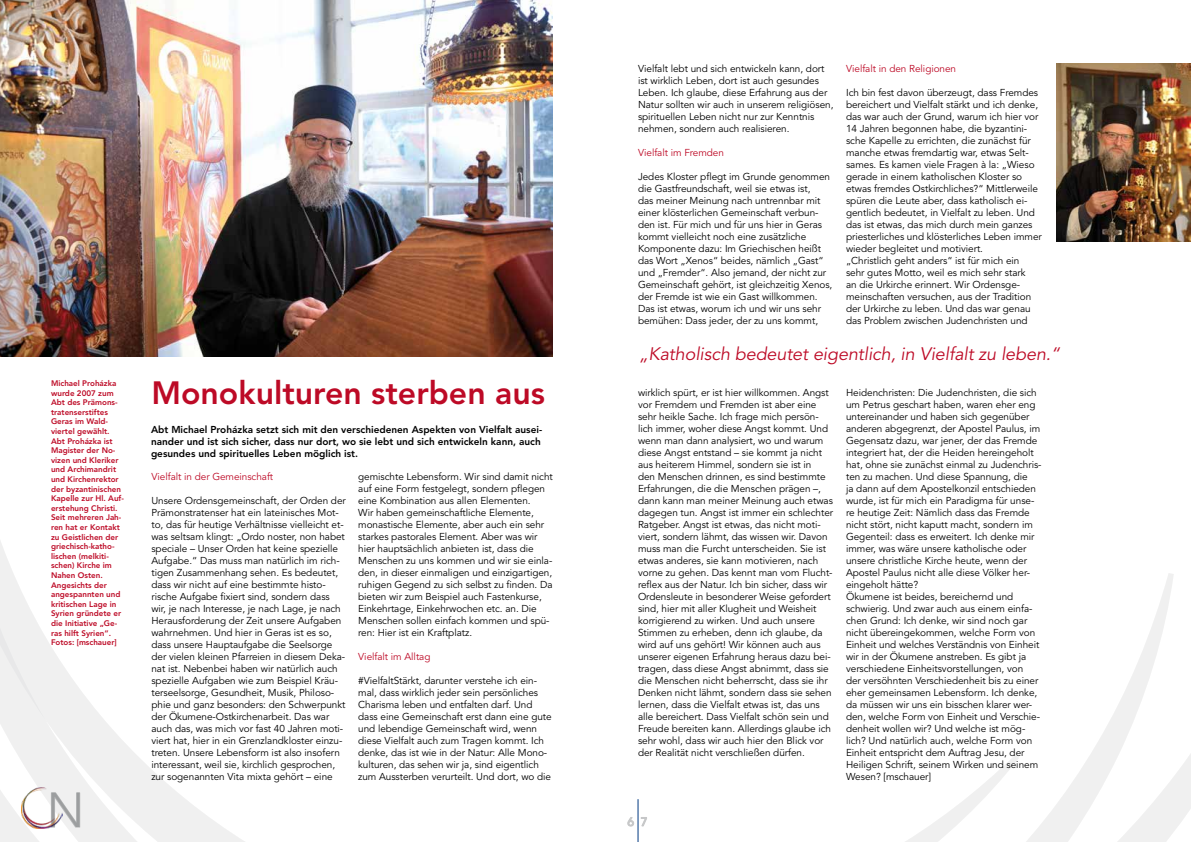
<style>
.page{position:relative;width:1191px;height:842px;background:#fff}
.page>*{position:absolute;margin:0;border:0;box-sizing:border-box;transform-origin:0 0}
.t1{font:300 48.6px "Avenir LT Std";color:#9c9e9f}
.t2{font:800 32px "Avenir LT Std";color:#bd0a26}
.t3{font:italic 18px "Avenir LT Std";letter-spacing:-.005em;color:#bd0a26}
.t4{font:10px/12px "Avenir LT Std";letter-spacing:-.005em;color:#000}
.t5{font:800 10px/12px "Avenir LT Std";color:#000}
.t6{font:10px "Avenir LT Std";letter-spacing:-.005em;color:#bd0a26}
.t7{font:800 8px/9.6px "Avenir LT Std";color:#bd0a26}
</style>
<div class="page">
<svg style="left:0;top:356px;width:644px;height:486px"></svg>
<svg style="left:905px;top:573px;width:286px;height:269px"></svg>
<svg style="left:62px;top:792px;width:18px;height:36px"></svg>
<img style="left:21px;top:788px;width:41px;height:40px">
<svg style="left:627px;top:817px;width:7px;height:9px"></svg>
<svg style="left:641px;top:817px;width:6px;height:9px"></svg>
<hr style="left:637px;top:799px;width:1px;height:43px;background:#003882">
<img style="left:0;top:0;width:553px;height:356px">
<img style="left:1056px;top:63px;width:135px;height:179px">
<p class="t7" style="left:51px;top:378px;width:74px">Michael Proházka wurde 2007 zum<br>Abt des Prämons&shy;tratenserstiftes<br>Geras im Wald&shy;viertel gewählt.<br>Abt Proházka ist<br>Magister der No&shy;vizen und Kleriker und Archimandrit und Kirchenrektor der byzantinischen<br>Kapelle zur Hl. Auf&shy;erstehung Christi.<br>Seit mehreren Jah&shy;ren hat er Kontakt zu Geistlichen der griechisch-katho&shy;lischen (melkiti&shy;schen) Kirche im<br>Nahen Osten.<br>Angesichts der angespannten und kritischen Lage in<br>Syrien gründete er die Initiative „Ge&shy;ras hilft Syrien“.<br>Fotos: [mschauer]</p>
<h1 class="t1" style="left:47px;top:782px;width:39px">N</h1>
<h2 class="t2" style="left:151px;top:374px;width:395px">Monokulturen sterben aus</h2>
<p class="t5" style="left:151px;top:424px;width:393px">Abt Michael Proházka setzt sich mit den verschiedenen Aspekten von Vielfalt ausei&shy;nander und ist sich sicher, dass nur dort, wo sie lebt und sich entwickeln kann, auch gesundes und spirituelles Leben möglich ist.</p>
<p class="t6" style="left:151px;top:471px;width:123px">Vielfalt in der Gemeinschaft</p>
<p class="t4" style="left:151px;top:495px;width:196px">Unsere Ordensgemeinschaft, der Orden der Prämonstratenser hat ein lateinisches Mot&shy;to, das für heutige Verhältnisse vielleicht et&shy;was seltsam klingt: „Ordo noster, non habet speciale – Unser Orden hat keine spezielle Aufgabe.“ Das muss man natürlich im rich&shy;tigen Zusammenhang sehen. Es bedeutet, dass wir nicht auf eine bestimmte histo&shy;rische Aufgabe fixiert sind, sondern dass wir, je nach Interesse, je nach Lage, je nach Herausforderung der Zeit unsere Aufgaben wahrnehmen. Und hier in Geras ist es so, dass unsere Hauptaufgabe die Seelsorge der vielen kleinen Pfarreien in diesem Deka&shy;nat ist. Nebenbei haben wir natürlich auch spezielle Aufgaben wie zum Beispiel Kräu&shy;terseelsorge, Gesundheit, Musik, Philoso&shy;phie und ganz besonders: den Schwerpunkt der Ökumene-Ostkirchenarbeit. Das war auch das, was mich vor fast 40 Jahren moti&shy;viert hat, hier in ein Grenzlandkloster einzu&shy;treten. Unsere Lebensform ist also insofern interessant, weil sie, kirchlich gesprochen, zur sogenannten Vita mixta gehört – eine</p>
<p class="t4" style="left:358px;top:471px;width:196px">gemischte Lebensform. Wir sind damit nicht auf eine Form festgelegt, sondern pflegen eine Kombination aus allen Elementen.<br>Wir haben gemeinschaftliche Elemente, monastische Elemente, aber auch ein sehr starkes pastorales Element. Aber was wir hier hauptsächlich anbieten ist, dass die Menschen zu uns kommen und wir sie einla&shy;den, in dieser einmaligen und einzigartigen, ruhigen Gegend zu sich selbst zu finden. Da bieten wir zum Beispiel auch Fastenkurse, Einkehrtage, Einkehrwochen etc. an. Die Menschen sollen einfach kommen und spü&shy;ren: Hier ist ein Kraftplatz.</p>
<p class="t6" style="left:358px;top:651px;width:74px">Vielfalt im Alltag</p>
<p class="t4" style="left:358px;top:675px;width:195px">#VielfaltStärkt, darunter verstehe ich ein&shy;mal, dass wirklich jeder sein persönliches Charisma leben und entfalten darf. Und dass eine Gemeinschaft erst dann eine gute und lebendige Gemeinschaft wird, wenn diese Vielfalt auch zum Tragen kommt. Ich denke, das ist wie in der Natur: Alle Mono&shy;kulturen, das sehen wir ja, sind eigentlich zum Aussterben verurteilt. Und dort, wo die</p>
<p class="t4" style="left:638px;top:63px;width:197px">Vielfalt lebt und sich entwickeln kann, dort ist wirklich Leben, dort ist auch gesundes Leben. Ich glaube, diese Erfahrung aus der Natur sollten wir auch in unserem religiösen, spirituellen Leben nicht nur zur Kenntnis nehmen, sondern auch realisieren.</p>
<p class="t6" style="left:638px;top:147px;width:87px">Vielfalt im Fremden</p>
<p class="t4" style="left:638px;top:171px;width:196px">Jedes Kloster pflegt im Grunde genommen die Gastfreundschaft, weil sie etwas ist,<br>das meiner Meinung nach untrennbar mit einer klösterlichen Gemeinschaft verbun&shy;den ist. Für mich und für uns hier in Geras kommt vielleicht noch eine zusätzliche Komponente dazu: Im Griechischen heißt das Wort „Xenos“ beides, nämlich „Gast“ und „Fremder“. Also jemand, der nicht zur Gemeinschaft gehört, ist gleichzeitig Xenos, der Fremde ist wie ein Gast willkommen.<br>Das ist etwas, worum ich und wir uns sehr bemühen: Dass jeder, der zu uns kommt,</p>
<p class="t6" style="left:846px;top:63px;width:112px">Vielfalt in den Religionen</p>
<p class="t4" style="left:846px;top:87px;width:197px">Ich bin fest davon überzeugt, dass Fremdes bereichert und Vielfalt stärkt und ich denke, das war auch der Grund, warum ich hier vor 14 Jahren begonnen habe, die byzantini&shy;sche Kapelle zu errichten, die zunächst für manche etwas fremdartig war, etwas Selt&shy;sames. Es kamen viele Fragen à la: „Wieso gerade in einem katholischen Kloster so etwas fremdes Ostkirchliches?“ Mittlerweile spüren die Leute aber, dass katholisch ei&shy;gentlich bedeutet, in Vielfalt zu leben. Und das ist etwas, das mich durch mein ganzes priesterliches und klösterliches Leben immer wieder begleitet und motiviert.<br>„Christlich geht anders“ ist für mich ein<br>sehr gutes Motto, weil es mich sehr stark<br>an die Urkirche erinnert. Wir Ordensge&shy;meinschaften versuchen, aus der Tradition der Urkirche zu leben. Und das war genau das Problem zwischen Judenchristen und</p>
<h3 class="t3" style="left:639px;top:343px;width:422px">„Katholisch bedeutet eigentlich, in Vielfalt zu leben.“</h3>
<p class="t4" style="left:638px;top:387px;width:197px">wirklich spürt, er ist hier willkommen. Angst vor Fremdem und Fremden ist aber eine sehr heikle Sache. Ich frage mich persön&shy;lich immer, woher diese Angst kommt. Und wenn man dann analysiert, wo und warum diese Angst entstand – sie kommt ja nicht aus heiterem Himmel, sondern sie ist in<br>den Menschen drinnen, es sind bestimmte Erfahrungen, die die Menschen prägen –, dann kann man meiner Meinung auch etwas dagegen tun. Angst ist immer ein schlechter Ratgeber. Angst ist etwas, das nicht moti&shy;viert, sondern lähmt, das wissen wir. Davon muss man die Furcht unterscheiden. Sie ist etwas anderes, sie kann motivieren, nach vorne zu gehen. Das kennt man vom Flucht&shy;reflex aus der Natur. Ich bin sicher, dass wir Ordensleute in besonderer Weise gefordert sind, hier mit aller Klugheit und Weisheit korrigierend zu wirken. Und auch unsere Stimmen zu erheben, denn ich glaube, da wird auf uns gehört! Wir können auch aus unserer eigenen Erfahrung heraus dazu bei&shy;tragen, dass diese Angst abnimmt, dass sie die Menschen nicht beherrscht, dass sie ihr Denken nicht lähmt, sondern dass sie sehen lernen, dass die Vielfalt etwas ist, das uns alle bereichert. Dass Vielfalt schön sein und Freude bereiten kann. Allerdings glaube ich sehr wohl, dass wir auch hier den Blick vor der Realität nicht verschließen dürfen.</p>
<p class="t4" style="left:846px;top:387px;width:197px">Heidenchristen: Die Judenchristen, die sich um Petrus geschart haben, waren eher eng untereinander und haben sich gegenüber anderen abgegrenzt, der Apostel Paulus, im Gegensatz dazu, war jener, der das Fremde integriert hat, der die Heiden hereingeholt hat, ohne sie zunächst einmal zu Judenchris&shy;ten zu machen. Und diese Spannung, die<br>ja dann auf dem Apostelkonzil entschieden wurde, ist für mich ein Paradigma für unse&shy;re heutige Zeit: Nämlich dass das Fremde nicht stört, nicht kaputt macht, sondern im Gegenteil: dass es erweitert. Ich denke mir immer, was wäre unsere katholische oder unsere christliche Kirche heute, wenn der Apostel Paulus nicht alle diese Völker her&shy;eingeholt hätte?<br>Ökumene ist beides, bereichernd und schwierig. Und zwar auch aus einem einfa&shy;chen Grund: Ich denke, wir sind noch gar nicht übereingekommen, welche Form von Einheit und welches Verständnis von Einheit wir in der Ökumene anstreben. Es gibt ja verschiedene Einheitsvorstellungen, von<br>der versöhnten Verschiedenheit bis zu einer eher gemeinsamen Lebensform. Ich denke, da müssen wir uns ein bisschen klarer wer&shy;den, welche Form von Einheit und Verschie&shy;denheit wollen wir? Und welche ist mög&shy;lich? Und natürlich auch, welche Form von Einheit entspricht dem Auftrag Jesu, der Heiligen Schrift, seinem Wirken und seinem Wesen? [mschauer]</p>
</div>
